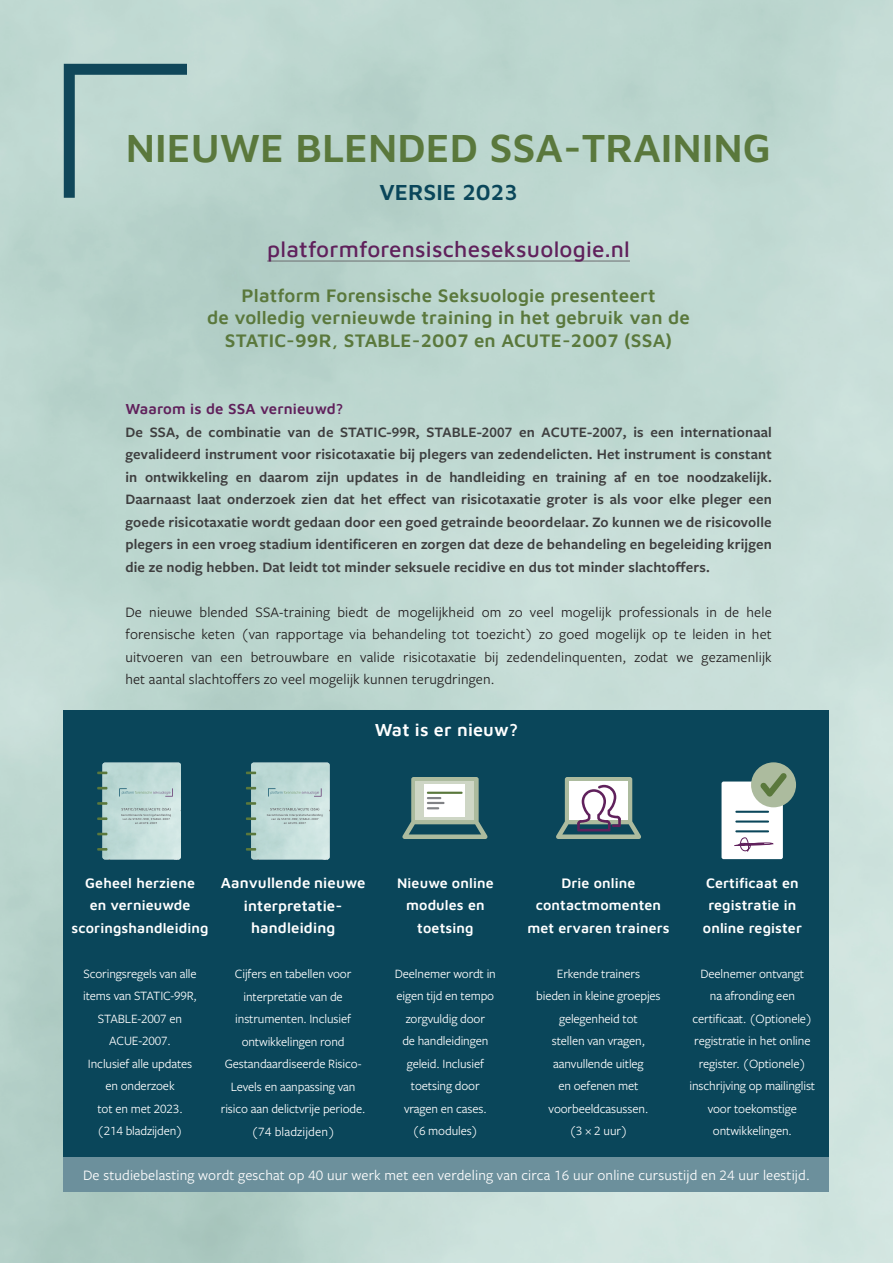
<style>
.page{position:relative;width:893px;height:1263px;background:#fff}
.page>*{position:absolute;margin:0;border:0;box-sizing:border-box;transform-origin:0 0}
.t1{font:600 40.5px "Maven Pro";color:#5a783c}
.Kop_1{font:500 22.5px "Maven Pro";letter-spacing:.01em;color:#60215c}
.t2{font:600 22.5px "Maven Pro";color:#0a465a}
.Kop_2{font:600 18.75px/22.5px "Maven Pro";letter-spacing:.01em;color:#5a783c;text-align:center}
.Kop_3{font:600 18px "Maven Pro";letter-spacing:.01em;color:#fff}
.Standaard{font:600 15px/22.5px "Freight Sans Pro";letter-spacing:.01em;color:#3e3e3f;text-align:justify}
.Standaard-2{font:15px/22.5px "Freight Sans Pro";letter-spacing:.01em;color:#231f20;text-align:justify}
.Standaard-3{font:15px "Freight Sans Pro";letter-spacing:.01em;color:#fff}
.Kop_3-2{font:600 15px/22.5px "Maven Pro";letter-spacing:.01em;color:#fff;text-align:center}
.Kop_3-3{font:600 15px "Maven Pro";letter-spacing:.01em;color:#60215c}
.Kop_3-4{font:600 14.25px/22.5px "Maven Pro";letter-spacing:.01em;color:#fff;text-align:center}
.Kop_3-5{font:13.2px/22.5px "Freight Sans Pro";letter-spacing:-.01em;color:#fff;text-align:center}
</style>
<div class="page">
<img style="left:0;top:0;width:893px;height:1263px">
<hr style="left:267px;top:261px;width:363px;height:1px;background:#6c6d70">
<div style="left:64px;top:710px;width:765px;height:477px;background:#0a465a"></div>
<svg style="left:97px;top:762px;width:84px;height:97px;background:#b2cecc"></svg>
<svg style="left:246px;top:762px;width:84px;height:97px;background:#b2cecb"></svg>
<div style="left:751px;top:762px;width:45px;height:45px;background:#acbb9e;border-radius:50%"></div>
<svg style="left:721px;top:773px;width:66px;height:87px"></svg>
<svg style="left:556px;top:777px;width:85px;height:62px"></svg>
<svg style="left:402px;top:777px;width:86px;height:62px"></svg>
<div style="left:64px;top:1157px;width:765px;height:35px;background:#6c909c"></div>
<svg style="left:64px;top:64px;width:123px;height:134px;background:#a3c1be"></svg>
<p class="t1" style="left:126px;top:120px;width:647px">NIEUWE BLENDED SSA-TRAINING</p>
<p class="t2" style="left:379px;top:176px;width:140px">VERSIE 2023</p>
<p class="Kop_1" style="left:267px;top:233px;width:364px">platformforensischeseksuologie.nl</p>
<p class="Kop_2" style="left:207px;top:282px;width:485px">Platform Forensische Seksuologie presenteert<br>de volledig vernieuwde training in het gebruik van de<br>STATIC-99R, STABLE-2007 en ACUTE-2007 (SSA)</p>
<p class="Kop_3-3" style="left:125px;top:398px;width:219px">Waarom is de SSA vernieuwd?</p>
<p class="Standaard" style="left:125px;top:420px;width:648px">De SSA, de combinatie van de STATIC-99R, STABLE-2007 en ACUTE-2007, is een internationaal gevalideerd instrument voor risicotaxatie bij plegers van zedendelicten. Het instrument is constant in ontwikkeling en daarom zijn updates in de handleiding en training af en toe noodzakelijk.<br>Daarnaast laat onderzoek zien dat het effect van risicotaxatie groter is als voor elke pleger een goede risicotaxatie wordt gedaan door een goed getrainde beoordelaar. Zo kunnen we de risicovolle plegers in een vroeg stadium identificeren en zorgen dat deze de behandeling en begeleiding krijgen die ze nodig hebben. Dat leidt tot minder seksuele recidive en dus tot minder slachtoffers.</p>
<p class="Standaard-2" style="left:125px;top:600px;width:648px">De nieuwe blended SSA-training biedt de mogelijkheid om zo veel mogelijk professionals in de hele forensische keten (van rapportage via behandeling tot toezicht) zo goed mogelijk op te leiden in het uitvoeren van een betrouwbare en valide risicotaxatie bij zedendelinquenten, zodat we gezamenlijk het aantal slachtoffers zo veel mogelijk kunnen terugdringen.</p>
<p class="Kop_3" style="left:375px;top:717px;width:145px">Wat is er nieuw?</p>
<p class="Kop_3-4" style="left:703px;top:870px;width:101px">Certificaat en registratie in online register</p>
<p class="Kop_3-5" style="left:689px;top:962px;width:127px">Deelnemer ontvangt<br>na afronding een certificaat. (Optionele) registratie in het online register. (Optionele) inschrijving op mailinglist voor toekomstige ontwikkelingen.</p>
<p class="Standaard-3" style="left:83px;top:1165px;width:728px">De studiebelasting wordt geschat op 40 uur werk met een verdeling van circa 16 uur online cursustijd en 24 uur leestijd.</p>
<p class="Kop_3-4" style="left:72px;top:870px;width:138px">Geheel herziene<br>en vernieuwde scoringshandleiding</p>
<p class="Kop_3-5" style="left:83px;top:962px;width:115px">Scoringsregels van alle items van STATIC-99R,<br>STABLE-2007 en<br>ACUE-2007.<br>Inclusief alle updates en onderzoek<br>tot en met 2023. (214 bladzijden)</p>
<p class="Kop_3-2" style="left:221px;top:871px;width:146px">Aanvullende nieuwe interpretatie&shy;handleiding</p>
<p class="Kop_3-5" style="left:221px;top:962px;width:146px">Cijfers en tabellen voor interpretatie van de instrumenten. Inclusief ontwikkelingen rond<br>Gestandaardiseerde Risico-<br>Levels en aanpassing van risico aan delictvrije periode. (74 bladzijden)</p>
<p class="Kop_3-4" style="left:397px;top:870px;width:98px">Nieuwe online modules en toetsing</p>
<p class="Kop_3-5" style="left:395px;top:962px;width:102px">Deelnemer wordt in eigen tijd en tempo zorgvuldig door<br>de handleidingen geleid. Inclusief toetsing door vragen en cases.<br>(6 modules)</p>
<p class="Kop_3-4" style="left:527px;top:870px;width:144px">Drie online contactmomenten met ervaren trainers</p>
<p class="Kop_3-5" style="left:536px;top:962px;width:126px">Erkende trainers<br>bieden in kleine groepjes gelegenheid tot<br>stellen van vragen, aanvullende uitleg<br>en oefenen met voorbeeldcasussen.</p>
<p class="Kop_3-5" style="left:569px;top:1119px;width:60px">(3 × 2 uur)</p>
</div>
